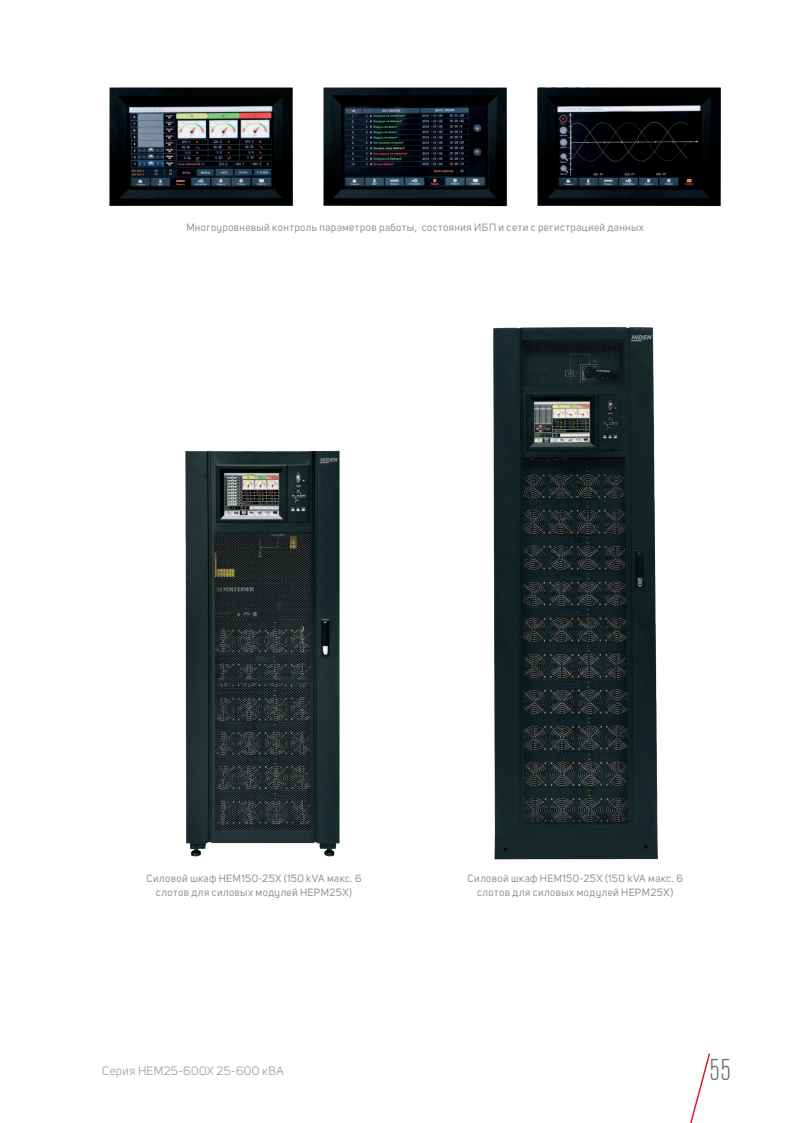
<style>
.page{position:relative;width:808px;height:1123px;background:#fff}
.page>*{position:absolute;margin:0;border:0;box-sizing:border-box;transform-origin:0 0}
.t1{font:300 condensed 30px "Akzidenz Grotesk Pro";color:#6d6e71}
.t2{font:12px "Uni Sans";letter-spacing:.03em;color:#939598}
.t3{font:10.5px/13.5px "Uni Sans";letter-spacing:.035em;color:#939598;text-align:center}
</style>
<div class="page">
<svg style="left:690px;top:1053px;width:21px;height:70px"></svg>
<img style="left:109px;top:87px;width:184px;height:119px">
<img style="left:323px;top:87px;width:184px;height:120px">
<img style="left:537px;top:87px;width:184px;height:120px">
<img style="left:493px;top:327px;width:165px;height:533px">
<img style="left:185px;top:450px;width:155px;height:407px">
<p class="t3" style="left:186px;top:221px;width:459px">Многоуровневый контроль параметров работы, состояния ИБП и сети с регистрацией данных</p>
<p class="t3" style="left:146px;top:871px;width:217px">Силовой шкаф HEM150-25X (150 kVA макс. 6 слотов для силовых модулей HEPM25X)</p>
<p class="t3" style="left:467px;top:872px;width:217px">Силовой шкаф HEM150-25X (150 kVA макс. 6 слотов для силовых модулей HEPM25X)</p>
<p class="t2" style="left:102px;top:1064px;width:183px">Серия HEM25-600X 25-600 кВА</p>
<h1 class="t1" style="left:710px;top:1051px;width:23px">55</h1>
</div>
